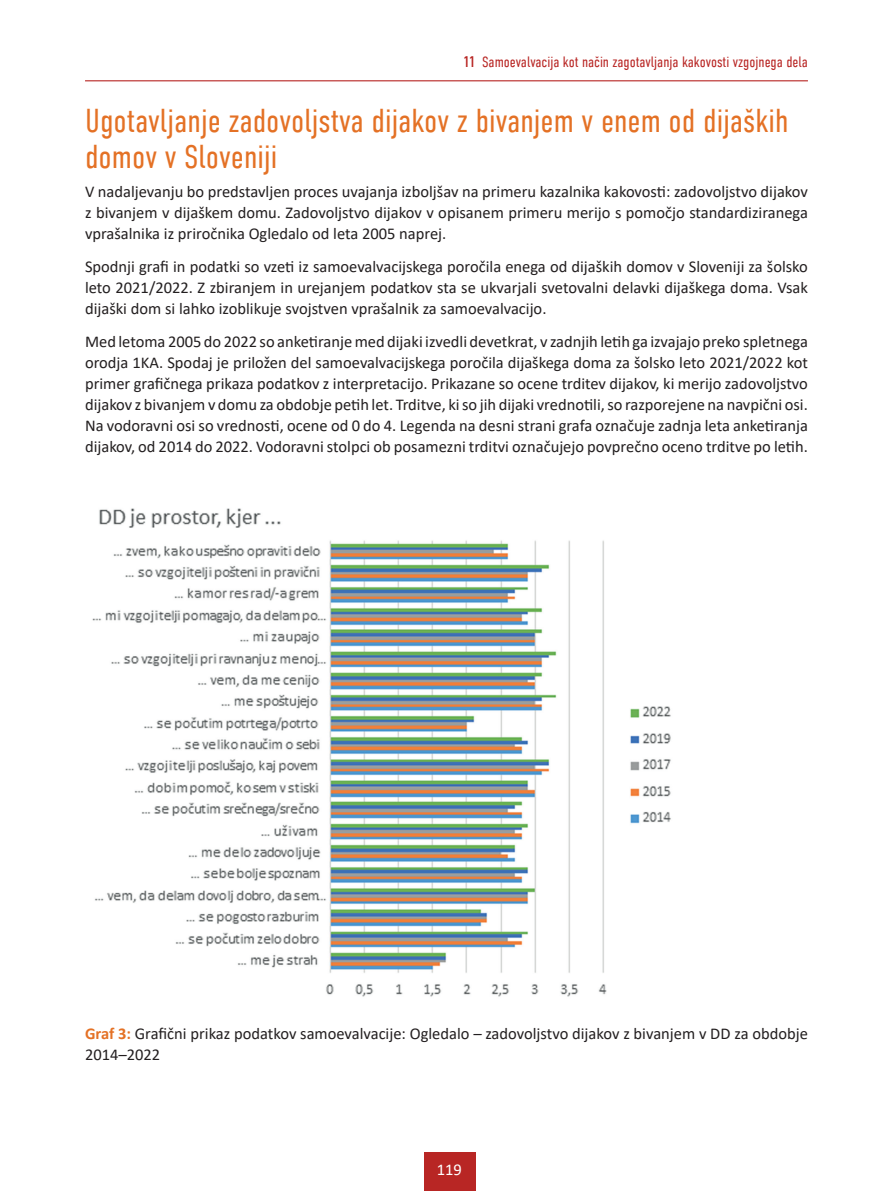
<style>
.page{position:relative;width:893px;height:1191px;background:#fff}
.page>*{position:absolute;margin:0;border:0;box-sizing:border-box;transform-origin:0 0}
.t1{font:300 33px/36px "DIN Condensed";color:#e47125}
.t2{font:16.5px/21px "Calibri";color:#231f20;text-align:justify}
.t3{font:16.5px "Calibri";color:#fff}
.t4{font:300 15px "DIN Condensed";color:#b82624}
.s1{font-weight:700}
.s2{font-weight:700;color:#e47125}
.s3{font-style:italic}
</style>
<div class="page">
<div style="left:424px;top:1152px;width:51px;height:39px;background:#b82624"></div>
<hr style="left:85px;top:80px;width:723px;height:1px;background:#b82624">
<img style="left:92px;top:508px;width:579px;height:489px">
<p class="t4" style="left:464px;top:53px;width:346px"><span class="s1">11</span> Samoevalvacija kot način zagotavljanja kakovosti vzgojnega dela</p>
<h1 class="t1" style="left:85px;top:102px;width:705px">Ugotavljanje zadovoljstva dijakov z bivanjem v enem od dijaških domov v Sloveniji</h1>
<p class="t2" style="left:85px;top:181px;width:724px">V nadaljevanju bo predstavljen proces uvajanja izboljšav na primeru kazalnika kakovosti: zadovoljstvo dijakov z bivanjem v dijaškem domu. Zadovoljstvo dijakov v opisanem primeru merijo s pomočjo standardiziranega vprašalnika iz priročnika Ogledalo od leta 2005 naprej.</p>
<p class="t2" style="left:85px;top:256px;width:724px">Spodnji grafi in podatki so vzeti iz samoevalvacijskega poročila enega od dijaških domov v Sloveniji za šolsko leto 2021/2022. Z zbiranjem in urejanjem podatkov sta se ukvarjali svetovalni delavki dijaškega doma. Vsak dijaški dom si lahko izoblikuje svojstven vprašalnik za samoevalvacijo.</p>
<p class="t2" style="left:85px;top:331px;width:724px">Med letoma 2005 do 2022 so anketiranje med dijaki izvedli devetkrat, v zadnjih letih ga izvajajo preko spletnega orodja 1KA. Spodaj je priložen del samoevalvacijskega poročila dijaškega doma za šolsko leto 2021/2022 kot primer grafičnega prikaza podatkov z interpretacijo. Prikazane so ocene trditev dijakov, ki merijo zadovoljstvo dijakov z bivanjem v domu za obdobje petih let. Trditve, ki so jih dijaki vrednotili, so razporejene na navpični osi.<br>Na vodoravni osi so vrednosti, ocene od 0 do 4. Legenda na desni strani grafa označuje zadnja leta anketiranja dijakov, od 2014 do 2022. Vodoravni stolpci ob posamezni trditvi označujejo povprečno oceno trditve po letih.</p>
<p class="t2" style="left:85px;top:1022px;width:724px"><span class="s2">Graf 3:</span> Grafični prikaz podatkov samoevalvacije: Ogledalo <span class="s3">–</span> zadovoljstvo dijakov z bivanjem v DD za obdobje<br>2014<span class="s3">–</span>2022</p>
<p class="t3" style="left:437px;top:1157px;width:27px">119</p>
</div>
